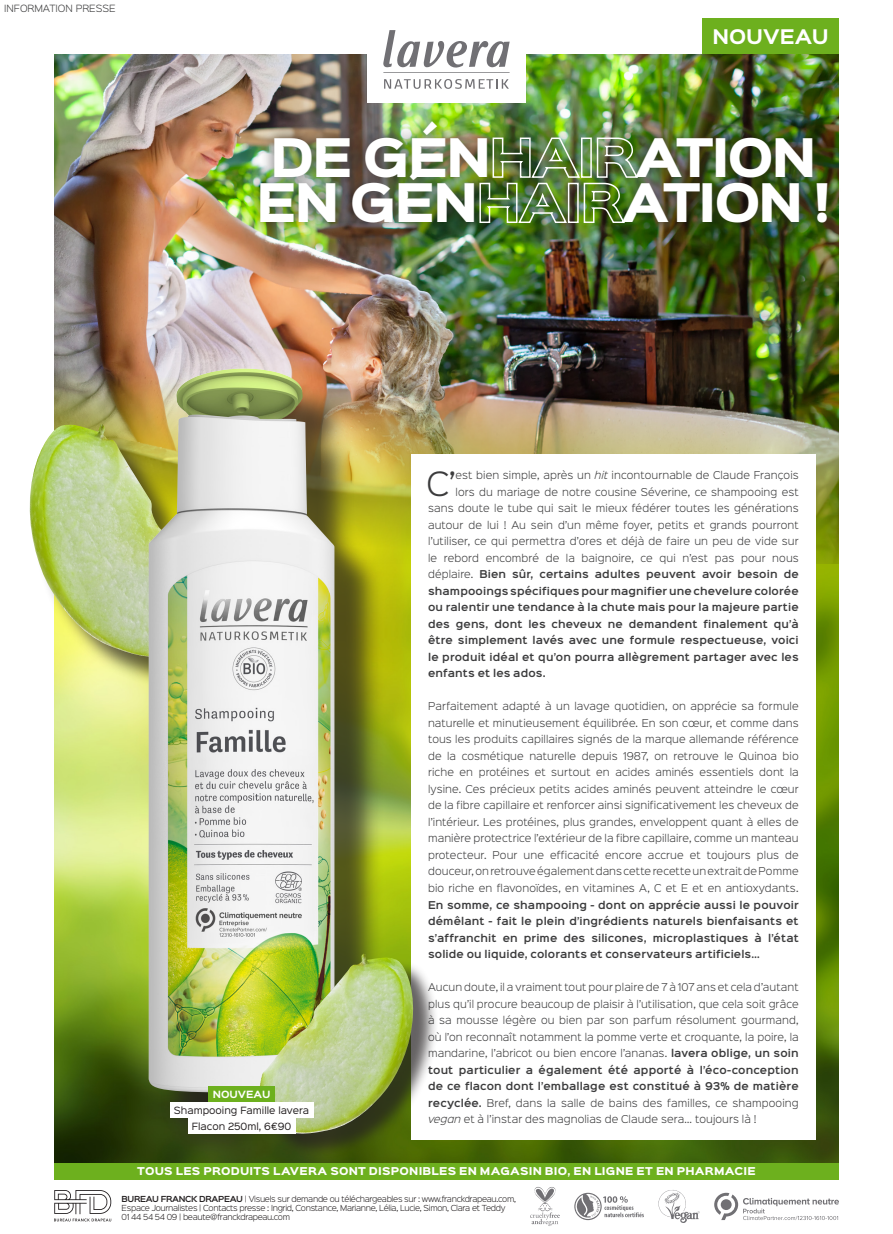
<style>
.page{position:relative;width:893px;height:1234px;background:#fff}
.page>*{position:absolute;margin:0;border:0;box-sizing:border-box;transform-origin:0 0}
.t1{font:900 47.85px/45.2px "Sinkin Sans 800";letter-spacing:-.05em;color:#fff}
.t2{font:300 30.15px "Sinkin Sans 300";color:#3c3c3d}
.t3{font:700 18.15px "Sinkin Sans 700";color:#fff}
.t4{font:300 9.75px/16.5px "Sinkin Sans 300";letter-spacing:.01em;color:#3c3c3d;text-align:justify}
.t5{font:600 9.75px "Sinkin Sans 600";letter-spacing:.015em;color:#3c3c3d}
.t6{font:900 9.75px "Sinkin Sans 800";letter-spacing:.02em;color:#fff}
.t7{font:9px "Sinkin Sans 400";color:#231f20}
.t8{font:300 9px "Sinkin Sans 300";color:#3c3c3d}
.t9{font:700 9px "Sinkin Sans 700";color:#fff}
.t10{font:300 7.5px/9px "Sinkin Sans 300";letter-spacing:-.04em;color:#231f20}
.s1{font-style:italic}
.s2{font-family:"Sinkin Sans 300";font-weight:300}
.s3{font-family:"Sinkin Sans 600";font-weight:600}
</style>
<div class="page">
<img style="left:54px;top:563px;width:785px;height:599px">
<img style="left:54px;top:54px;width:785px;height:509px">
<div style="left:411px;top:454px;width:405px;height:685px;background:#fff"></div>
<div style="left:54px;top:1162px;width:785px;height:16px;background:#6db01e"></div>
<div style="left:702px;top:19px;width:137px;height:35px;background:#6db01e"></div>
<div style="left:367px;top:0;width:159px;height:102px;background:#fff"></div>
<svg style="left:54px;top:1190px;width:57px;height:31px"></svg>
<div style="left:33px;top:428px;width:203px;height:260px;background:#231f20;opacity:.7"></div>
<img style="left:29px;top:424px;width:120px;height:238px">
<svg style="left:658px;top:1190px;width:42px;height:32px"></svg>
<svg style="left:574px;top:1192px;width:70px;height:27px"></svg>
<svg style="left:714px;top:1192px;width:125px;height:27px"></svg>
<svg style="left:530px;top:1187px;width:30px;height:38px"></svg>
<div style="left:160px;top:380px;width:223px;height:761px;background:#231f20;opacity:.7"></div>
<img style="left:149px;top:368px;width:185px;height:724px">
<div style="left:262px;top:957px;width:176px;height:201px;background:#231f20;opacity:.7"></div>
<img style="left:258px;top:953px;width:156px;height:183px">
<div style="left:208px;top:1086px;width:67px;height:15px;background:#6db01e"></div>
<div style="left:170px;top:1101px;width:143px;height:16px;background:#fff"></div>
<div style="left:188px;top:1117px;width:108px;height:16px;background:#fff"></div>
<svg style="left:383px;top:30px;width:127px;height:43px"></svg>
<svg style="left:384px;top:79px;width:125px;height:10px"></svg>
<div style="left:247px;top:109px;width:594px;height:128px;background:#231f20;opacity:.75"></div>
<p class="t8" style="left:4px;top:1px;width:113px">INFORMATION PRESSE</p>
<p class="t3" style="left:712px;top:27px;width:118px">NOUVEAU</p>
<p class="t1" style="left:256px;top:138px;width:576px">DE GÉNHAIRATION<br>EN GÉNHAIRATION !</p>
<p class="t9" style="left:213px;top:1089px;width:59px">NOUVEAU</p>
<p class="t7" style="left:174px;top:1102px;width:137px">Shampooing Famille lavera</p>
<p class="t7" style="left:192px;top:1117px;width:101px">Flacon 250ml, 6€90</p>
<p class="t2" style="left:426px;top:459px;width:31px">C’</p>
<p class="t4" style="left:456px;top:466px;width:345px">est bien simple, après un <span class="s1">hit</span> incontournable de Claude François</p>
<p class="t4" style="left:456px;top:482px;width:345px">lors du mariage de notre cousine Séverine, ce shampooing est</p>
<p class="t4" style="left:428px;top:499px;width:372px">sans doute le tube qui sait le mieux fédérer toutes les générations</p>
<p class="t4" style="left:428px;top:515px;width:372px">autour de lui ! Au sein d’un même foyer, petits et grands pourront</p>
<p class="t4" style="left:428px;top:532px;width:372px">l’utiliser, ce qui permettra d’ores et déjà de faire un peu de vide sur</p>
<p class="t4" style="left:428px;top:548px;width:372px">le rebord encombré de la baignoire, ce qui n’est pas pour nous</p>
<p class="t5" style="left:428px;top:565px;width:372px"><span class="s2">déplaire.</span> Bien sûr, certains adultes peuvent avoir besoin de</p>
<p class="t5" style="left:428px;top:582px;width:372px">shampooings spécifiques pour magnifier une chevelure colorée</p>
<p class="t5" style="left:428px;top:598px;width:372px">ou ralentir une tendance à la chute mais pour la majeure partie</p>
<p class="t5" style="left:428px;top:615px;width:372px">des gens, dont les cheveux ne demandent finalement qu’à</p>
<p class="t5" style="left:428px;top:631px;width:372px">être simplement lavés avec une formule respectueuse, voici</p>
<p class="t5" style="left:428px;top:648px;width:372px">le produit idéal et qu’on pourra allègrement partager avec les</p>
<p class="t5" style="left:428px;top:664px;width:119px">enfants et les ados.</p>
<p class="t4" style="left:428px;top:697px;width:372px">Parfaitement adapté à un lavage quotidien, on apprécie sa formule naturelle et minutieusement équilibrée. En son cœur, et comme dans tous les produits capillaires signés de la marque allemande référence de la cosmétique naturelle depuis 1987, on retrouve le Quinoa bio riche en protéines et surtout en acides aminés essentiels dont la lysine. Ces précieux petits acides aminés peuvent atteindre le cœur de la fibre capillaire et renforcer ainsi significativement les cheveux de l’intérieur. Les protéines, plus grandes, enveloppent quant à elles de manière protectrice l’extérieur de la fibre capillaire, comme un manteau protecteur. Pour une efficacité encore accrue et toujours plus de douceur, on retrouve également dans cette recette un extrait de Pomme bio riche en flavonoïdes, en vitamines A, C et E et en antioxydants.<br><span class="s3">En somme, ce shampooing - dont on apprécie aussi le pouvoir démêlant - fait le plein d’ingrédients naturels bienfaisants et s’affranchit en prime des silicones, microplastiques à l’état solide ou liquide, colorants et conservateurs artificiels…</span></p>
<p class="t4" style="left:428px;top:977px;width:372px">Aucun doute, il a vraiment tout pour plaire de 7 à 107 ans et cela d’autant plus qu’il procure beaucoup de plaisir à l’utilisation, que cela soit grâce à sa mousse légère ou bien par son parfum résolument gourmand, où l’on reconnaît notamment la pomme verte et croquante, la poire, la mandarine, l’abricot ou bien encore l’ananas. <span class="s3">lavera oblige, un soin tout particulier a également été apporté à l’éco-conception de ce flacon dont l’emballage est constitué à 93% de matière recyclée.</span> Bref, dans la salle de bains des familles, ce shampooing <span class="s1">vegan</span> et à l’instar des magnolias de Claude sera… toujours là !</p>
<p class="t6" style="left:137px;top:1165px;width:620px">TOUS LES PRODUITS LAVERA SONT DISPONIBLES EN MAGASIN BIO, EN LIGNE ET EN PHARMACIE</p>
<p class="t10" style="left:122px;top:1193px;width:396px"><span class="s3">BUREAU FRANCK DRAPEAU</span> | Visuels sur demande ou téléchargeables sur : www.franckdrapeau.com,<br>Espace Journalistes | Contacts presse : Ingrid, Constance, Marianne, Lélia, Lucie, Simon, Clara et Teddy</p>
<p class="t10" style="left:122px;top:1211px;width:170px">01 44 54 54 09 | beaute@franckdrapeau.com</p>
</div>
